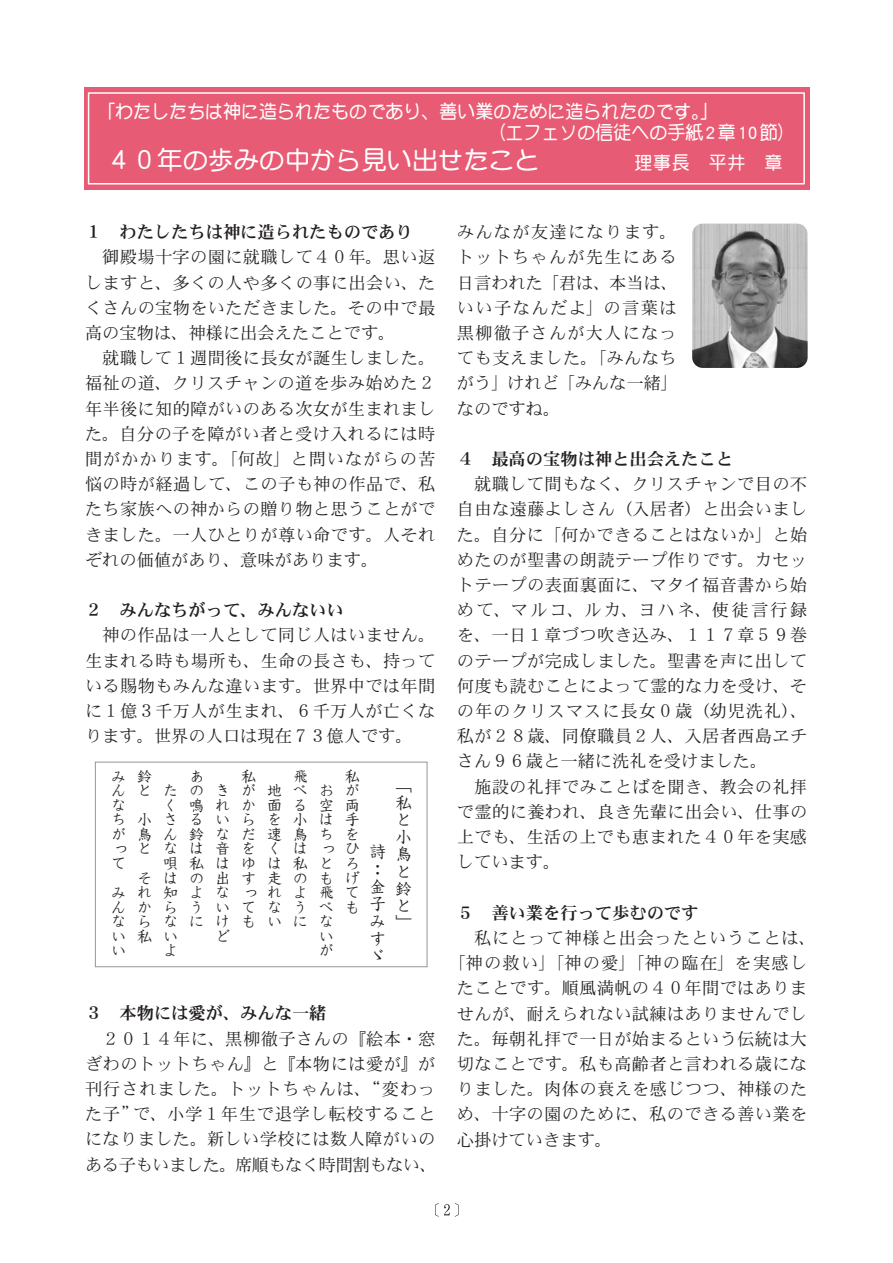
<style>
.page{position:relative;width:893px;height:1263px;background:#fff}
.page>*{position:absolute;margin:0;border:0;box-sizing:border-box;transform-origin:0 0}
.t1{font:25.5px "DF Maru Gothic Std W7";color:#fff}
.t2{font:18.9px/21px "DF Maru Gothic Std W7";color:#fff;scale:.95 1}
.t3{font:18px "DF Maru Gothic Std W7";color:#fff}
.t4{font:17.25px/25.2px "DFHS Mincho Std W3";letter-spacing:.02em;color:#231f20}
.t5{font:17.25px "DFHS Mincho Std W3";letter-spacing:.05em;color:#231f20}
.t6{font:17.25px "DFHS Mincho Std W7";color:#231f20}
.t7{font:17.25px "DFHS Mincho Std W3";letter-spacing:.075em;color:#231f20}
.t8{font:17.25px "DFHS Mincho Std W3";letter-spacing:.04em;color:#231f20}
.t9{font:17.25px/17.2px "DF Kyo Ka Sho Std W4";color:#231f20}
.t10{font:17.25px "DFHS Mincho Std W3";color:#231f20}
.t11{font:15.75px/14.5px "DF Kyo Ka Sho Std W4";color:#231f20}
.s1{font-family:"DFHS Mincho Std W7"}
</style>
<div class="page">
<svg style="left:435px;top:1203px;width:24px;height:14px"></svg>
<div style="left:84px;top:87px;width:725px;height:102px;background:#e85b74"></div>
<div style="left:88px;top:92px;width:717px;height:93px;border:2px solid #fff"></div>
<div style="left:95px;top:762px;width:332px;height:205px;border:1px solid #939598"></div>
<img style="left:692px;top:224px;width:116px;height:144px">
<p class="t2" style="left:487px;top:101px;width:326px;text-indent:-390px">「わたしたちは神に造られたものであり、善い業のために造られたのです「。<br>（エフェソの信徒への手紙2章10節(</p>
<p class="t3" style="left:635px;top:152px;width:149px">理事長　平井　章</p>
<p class="t1" style="left:106px;top:147px;width:435px">４０年の歩みの中から見い出せたこと</p>
<p class="t4" style="left:85px;top:219px;width:352px"><span class="s1">１　わたしたちは神に造られたものであり<br></span>　御殿場十字の園に就職して４０年。思い返しますと、多くの人や多くの事に出会い、たくさんの宝物をいただきました。その中で最高の宝物は、神様に出会えたことです。<br>　就職して１週間後に長女が誕生しました。福祉の道、クリスチャンの道を歩み始めた２年半後に知的障がいのある次女が生まれました。自分の子を障がい者と受け入れるには時間がかかります。「何故」と問いながらの苦悩の時が経過して、この子も神の作品で、私たち家族への神からの贈り物と思うことができました。一人ひとりが尊い命です。人それぞれの価値があり、意味があります。</p>
<p class="t4" style="left:85px;top:597px;width:352px"><span class="s1">２　みんなちがって、みんないい<br></span>　神の作品は一人として同じ人はいません。生まれる時も場所も、生命の長さも、持っている賜物もみんな違います。世界中では年間に１億３千万人が生まれ、６千万人が亡くなります。世界の人口は現在７３億人です。</p>
<p class="t11" style="left:111px;top:768px;width:17px">みんなちがって</p>
<p class="t11" style="left:111px;top:885px;width:15px;text-align:justify">みんないい</p>
<p class="t11" style="left:137px;top:768px;width:16px">鈴と</p>
<p class="t11" style="left:137px;top:812px;width:16px;text-align:justify">小鳥と</p>
<p class="t11" style="left:137px;top:870px;width:16px">それから私</p>
<p class="t11" style="left:163px;top:783px;width:16px">たくさんな唄は知らないよ</p>
<p class="t11" style="left:189px;top:768px;width:16px">あの鳴る鈴は私のように</p>
<p class="t11" style="left:215px;top:783px;width:16px">きれいな音は出ないけど</p>
<p class="t11" style="left:241px;top:768px;width:17px">私がからだをゆすっても</p>
<p class="t11" style="left:267px;top:783px;width:16px">地面を速くは走れない</p>
<p class="t11" style="left:293px;top:768px;width:16px">飛べる小鳥は私のように</p>
<p class="t11" style="left:319px;top:783px;width:17px">お空はちっとも飛べないが</p>
<p class="t11" style="left:345px;top:768px;width:17px">私が両手をひろげても</p>
<p class="t9" style="left:369px;top:843px;width:18px">詩</p>
<p class="t9" style="left:369px;top:860px;width:11px">：</p>
<p class="t9" style="left:369px;top:878px;width:17px;text-align:justify">金子みすゞ</p>
<p class="t9" style="left:395px;top:776px;width:18px">「</p>
<p class="t9" style="left:395px;top:793px;width:18px">私と小鳥と鈴と</p>
<p class="t9" style="left:395px;top:914px;width:18px">「</p>
<p class="t6" style="left:85px;top:1004px;width:243px">３　本物には愛が、みんな一緒</p>
<p class="t4" style="left:85px;top:1025px;width:352px">　２０１４年に、黒柳徹子さんの『絵本・窓</p>
<p class="t4" style="left:85px;top:1051px;width:352px">ぎわのトットちゃん』と『本物には愛が』が</p>
<p class="t5" style="left:85px;top:1079px;width:352px">刊行されました。トットちゃんは、“変わっ</p>
<p class="t8" style="left:133px;top:1105px;width:304px">で、小学１年生で退学し転校すること</p>
<p class="t4" style="left:85px;top:1101px;width:353px">た子”<br>になりました。新しい学校には数人障がいのある子もいました。席順もなく時間割もない、</p>
<p class="t4" style="left:457px;top:219px;width:223px;text-align:justify">みんなが友達になります。トットちゃんが先生にある日言われた「君は、本当は、いい子なんだよ」の言葉は黒柳徹子さんが大人になっても支えました。「みんなちがう」けれど「みんな一緒「なのですね。</p>
<p class="t4" style="left:457px;top:446px;width:352px"><span class="s1">４　最高の宝物は神と出会えたこと<br></span>　就職して間もなく、クリスチャンで目の不自由な遠藤よしさん（入居者）と出会いました。自分に「何かできることはないか」と始めたのが聖書の朗読テープ作りです。カセットテープの表面裏面に、マタイ福音書から始めて、マルコ、ルカ、ヨハネ、使徒言行録を、一日１章づつ吹き込み、１１７章５９巻のテープが完成しました。聖書を声に出して何度も読むことによって霊的な力を受け、その年のクリスマスに長女０歳（幼児洗礼、(私が２８歳、同僚職員２人、入居者西島ヱチさん９６歳と一緒に洗礼を受けました。<br>　施設の礼拝でみことばを聞き、教会の礼拝で霊的に養われ、良き先輩に出会い、仕事の上でも、生活の上でも恵まれた４０年を実感しています。</p>
<p class="t6" style="left:457px;top:903px;width:243px">５　善い業を行って歩むのです</p>
<p class="t5" style="left:457px;top:928px;width:361px">　私にとって神様と出会ったということは、</p>
<p class="t7" style="left:448px;top:953px;width:361px">「神の救い」「神の愛」「神の臨在」を実感し</p>
<p class="t4" style="left:457px;top:975px;width:352px">たことです。順風満帆の４０年間ではありま</p>
<p class="t4" style="left:457px;top:1000px;width:352px">せんが、耐えられない試練はありませんでし</p>
<p class="t4" style="left:457px;top:1026px;width:352px">た。毎朝礼拝で一日が始まるという伝統は大</p>
<p class="t4" style="left:457px;top:1051px;width:352px">切なことです。私も高齢者と言われる歳にな</p>
<p class="t4" style="left:457px;top:1076px;width:352px">りました。肉体の衰えを感じつつ、神様のた</p>
<p class="t4" style="left:457px;top:1101px;width:352px">め、十字の園のために、私のできる善い業を</p>
<p class="t10" style="left:457px;top:1130px;width:157px">心掛けていきます。</p>
</div>
